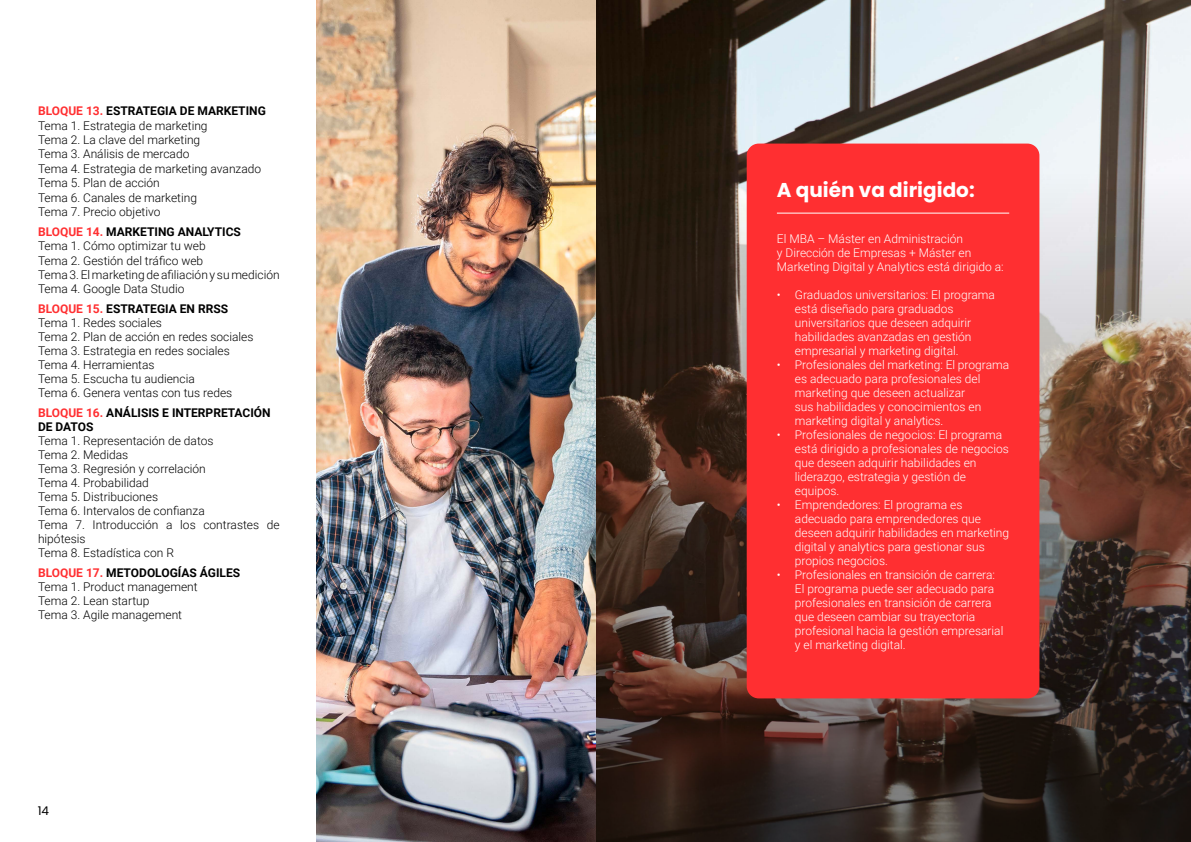
<style>
.page{position:relative;width:1191px;height:842px;background:#fff}
.page>*{position:absolute;margin:0;border:0;box-sizing:border-box;transform-origin:0 0}
.t1{font:700 20px "Poppins";color:#fff}
.t2{font:300 12px/14px "Roboto";color:#fff}
.t3{font:300 12px/14px "Roboto";color:#000}
.t4{font:700 12px/14px "Roboto";color:#000}
.t5{font:12px "Poppins";color:#000}
.s1{font-weight:700;color:#ff2f31}
.s2{font-weight:700}
.s3{color:#ff2f31}
</style>
<div class="page">
<img style="left:316px;top:0;width:279px;height:842px">
<svg style="left:595px;top:0;width:595px;height:842px;background:#60544d"></svg>
<div style="left:746px;top:144px;width:293px;height:554px;background:#ff2f31;border-radius:12px"></div>
<hr style="left:777px;top:213px;width:232px;height:1px;background:#fff">
<p class="t3" style="left:38px;top:103px;width:229px;line-height:14.4px"><span class="s1">BLOQUE 13.</span> <span class="s2">ESTRATEGIA DE MARKETING<br></span>Tema 1. Estrategia de marketing<br>Tema 2. La clave del marketing<br>Tema 3. Análisis de mercado<br>Tema 4. Estrategia de marketing avanzado<br>Tema 5. Plan de acción<br>Tema 6. Canales de marketing<br>Tema 7. Precio objetivo</p>
<p class="t3" style="left:38px;top:224px;width:243px;line-height:14.3px"><span class="s1">BLOQUE 14.</span> <span class="s2">MARKETING ANALYTICS<br></span>Tema 1. Cómo optimizar tu web<br>Tema 2. Gestión del tráfico web<br>Tema 3. El marketing de afiliación y su medición<br>Tema 4. Google Data Studio</p>
<p class="t3" style="left:38px;top:301px;width:217px"><span class="s1">BLOQUE 15.</span> <span class="s2">ESTRATEGIA EN RRSS<br></span>Tema 1. Redes sociales<br>Tema 2. Plan de acción en redes sociales<br>Tema 3. Estrategia en redes sociales<br>Tema 4. Herramientas<br>Tema 5. Escucha tu audiencia<br>Tema 6. Genera ventas con tus redes</p>
<p class="t4" style="left:38px;top:405px;width:234px"><span class="s3">BLOQUE 16.</span> ANÁLISIS E INTERPRETACIÓN<br>DE DATOS</p>
<p class="t3" style="left:38px;top:433px;width:243px">Tema 1. Representación de datos<br>Tema 2. Medidas<br>Tema 3. Regresión y correlación<br>Tema 4. Probabilidad<br>Tema 5. Distribuciones<br>Tema 6. Intervalos de confianza<br>Tema 7. Introducción a los contrastes de hipótesis<br>Tema 8. Estadística con R</p>
<p class="t3" style="left:38px;top:566px;width:204px"><span class="s1">BLOQUE 17.</span> <span class="s2">METODOLOGÍAS ÁGILES<br></span>Tema 1. Product management<br>Tema 2. Lean startup<br>Tema 3. Agile management</p>
<p class="t5" style="left:38px;top:803px;width:13px">14</p>
<h1 class="t1" style="left:777px;top:178px;width:199px">A quién va dirigido:</h1>
<p class="t2" style="left:777px;top:231px;width:228px">El MBA – Máster en Administración<br>y Dirección de Empresas + Máster en<br>Marketing Digital y Analytics está dirigido a:</p>
<p class="t2" style="left:795px;top:287px;width:201px;text-indent:-18px">• Graduados universitarios: El programa está diseñado para graduados universitarios que deseen adquirir habilidades avanzadas en gestión empresarial y marketing digital.</p>
<p class="t2" style="left:795px;top:357px;width:216px;text-indent:-18px">• Profesionales del marketing: El programa es adecuado para profesionales del marketing que deseen actualizar<br>sus habilidades y conocimientos en marketing digital y analytics.</p>
<p class="t2" style="left:795px;top:427px;width:215px;text-indent:-18px">• Profesionales de negocios: El programa está dirigido a profesionales de negocios que deseen adquirir habilidades en liderazgo, estrategia y gestión de equipos.</p>
<p class="t2" style="left:795px;top:497px;width:216px;text-indent:-18px">• Emprendedores: El programa es adecuado para emprendedores que deseen adquirir habilidades en marketing digital y analytics para gestionar sus propios negocios.</p>
<p class="t2" style="left:795px;top:567px;width:210px;text-indent:-18px">• Profesionales en transición de carrera:<br>El programa puede ser adecuado para profesionales en transición de carrera que deseen cambiar su trayectoria profesional hacia la gestión empresarial y el marketing digital.</p>
</div>
